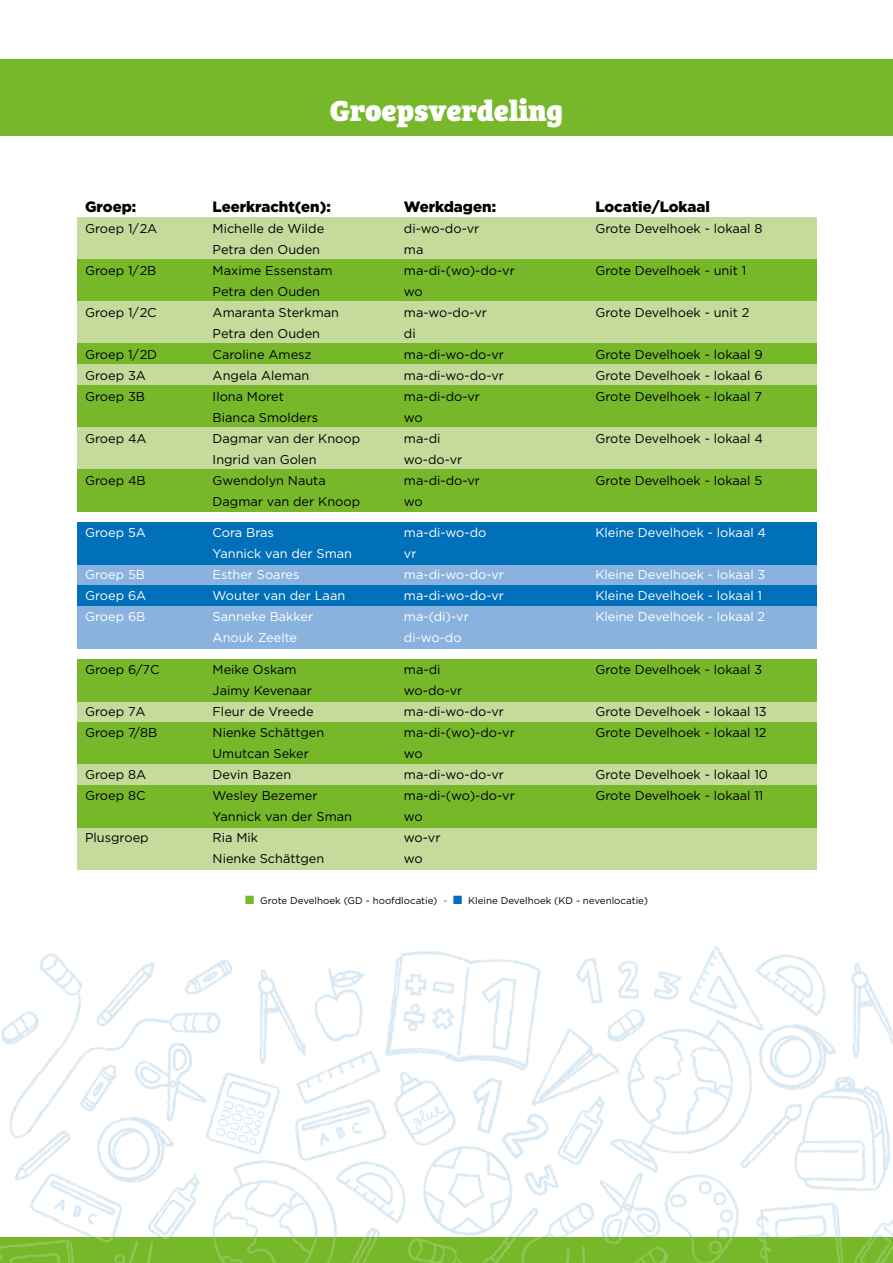
<style>
.page{position:relative;width:893px;height:1263px;background:#fff}
.page>*{position:absolute;margin:0;border:0;box-sizing:border-box;transform-origin:0 0}
.t1{font:30px "Bree Serif Eb";color:#fff}
.t2{font:900 15px "Gotham";color:#000}
.t3{font:12.75px "Gotham";color:#000}
.t4{font:12.75px "Gotham";color:#fff}
.t5{font:9.75px "Gotham";color:#000}
.s1{color:#76b82a}
.s2{color:#0070ba}
</style>
<div class="page">
<div style="left:0;top:60px;width:893px;height:76px;background:#76b82a"></div>
<img style="left:0;top:947px;width:893px;height:316px">
<div style="left:77px;top:218px;width:739px;height:21px;background:#c4db9b"></div>
<div style="left:77px;top:239px;width:739px;height:21px;background:#c4db9b"></div>
<div style="left:77px;top:260px;width:739px;height:21px;background:#76b82a"></div>
<div style="left:77px;top:281px;width:739px;height:21px;background:#76b82a"></div>
<div style="left:77px;top:302px;width:739px;height:21px;background:#c4db9b"></div>
<div style="left:77px;top:323px;width:739px;height:21px;background:#c4db9b"></div>
<div style="left:77px;top:344px;width:739px;height:21px;background:#76b82a"></div>
<div style="left:77px;top:365px;width:739px;height:21px;background:#c4db9b"></div>
<div style="left:77px;top:386px;width:739px;height:21px;background:#76b82a"></div>
<div style="left:77px;top:407px;width:739px;height:21px;background:#76b82a"></div>
<div style="left:77px;top:428px;width:739px;height:21px;background:#c4db9b"></div>
<div style="left:77px;top:449px;width:739px;height:21px;background:#c4db9b"></div>
<div style="left:77px;top:470px;width:739px;height:21px;background:#76b82a"></div>
<div style="left:77px;top:491px;width:739px;height:21px;background:#76b82a"></div>
<div style="left:77px;top:659px;width:739px;height:21px;background:#76b82a"></div>
<div style="left:77px;top:701px;width:739px;height:21px;background:#c4db9b"></div>
<div style="left:77px;top:680px;width:739px;height:21px;background:#76b82a"></div>
<div style="left:77px;top:722px;width:739px;height:21px;background:#76b82a"></div>
<div style="left:77px;top:743px;width:739px;height:21px;background:#76b82a"></div>
<div style="left:77px;top:764px;width:739px;height:21px;background:#c4db9b"></div>
<div style="left:77px;top:827px;width:739px;height:21px;background:#c4db9b"></div>
<div style="left:77px;top:848px;width:739px;height:21px;background:#c4db9b"></div>
<div style="left:77px;top:785px;width:739px;height:21px;background:#76b82a"></div>
<div style="left:77px;top:806px;width:739px;height:21px;background:#76b82a"></div>
<div style="left:77px;top:522px;width:739px;height:21px;background:#0070ba"></div>
<div style="left:77px;top:564px;width:739px;height:21px;background:#8ab2df"></div>
<div style="left:77px;top:585px;width:739px;height:21px;background:#0070ba"></div>
<div style="left:77px;top:543px;width:739px;height:21px;background:#0070ba"></div>
<div style="left:77px;top:606px;width:739px;height:21px;background:#8ab2df"></div>
<div style="left:77px;top:627px;width:739px;height:21px;background:#8ab2df"></div>
<h1 class="t1" style="left:330px;top:87px;width:235px">Groepsverdeling</h1>
<p class="t2" style="left:85px;top:196px;width:53px">Groep:</p>
<p class="t2" style="left:213px;top:196px;width:120px">Leerkracht(en):</p>
<p class="t2" style="left:404px;top:196px;width:94px">Werkdagen:</p>
<p class="t2" style="left:595px;top:196px;width:116px">Locatie/Lokaal</p>
<p class="t3" style="left:85px;top:220px;width:74px">Groep 1/2A</p>
<p class="t3" style="left:213px;top:220px;width:113px">Michelle de Wilde</p>
<p class="t3" style="left:404px;top:220px;width:77px">di-wo-do-vr</p>
<p class="t3" style="left:595px;top:220px;width:169px">Grote Develhoek - lokaal 8</p>
<p class="t3" style="left:213px;top:241px;width:109px">Petra den Ouden</p>
<p class="t3" style="left:404px;top:241px;width:21px">ma</p>
<p class="t3" style="left:85px;top:262px;width:73px">Groep 1/2B</p>
<p class="t3" style="left:213px;top:262px;width:122px">Maxime Essenstam</p>
<p class="t3" style="left:404px;top:262px;width:112px">ma-di-(wo)-do-vr</p>
<p class="t3" style="left:595px;top:262px;width:152px">Grote Develhoek - unit 1</p>
<p class="t3" style="left:213px;top:283px;width:109px">Petra den Ouden</p>
<p class="t3" style="left:404px;top:283px;width:20px">wo</p>
<p class="t3" style="left:85px;top:304px;width:73px">Groep 1/2C</p>
<p class="t3" style="left:213px;top:304px;width:128px">Amaranta Sterkman</p>
<p class="t3" style="left:404px;top:304px;width:85px">ma-wo-do-vr</p>
<p class="t3" style="left:595px;top:304px;width:156px">Grote Develhoek - unit 2</p>
<p class="t3" style="left:213px;top:325px;width:109px">Petra den Ouden</p>
<p class="t3" style="left:404px;top:325px;width:13px">di</p>
<p class="t3" style="left:85px;top:346px;width:74px">Groep 1/2D</p>
<p class="t3" style="left:213px;top:346px;width:100px">Caroline Amesz</p>
<p class="t3" style="left:404px;top:346px;width:102px">ma-di-wo-do-vr</p>
<p class="t3" style="left:595px;top:346px;width:169px">Grote Develhoek - lokaal 9</p>
<p class="t3" style="left:85px;top:367px;width:62px">Groep 3A</p>
<p class="t3" style="left:213px;top:367px;width:98px">Angela Aleman</p>
<p class="t3" style="left:404px;top:367px;width:102px">ma-di-wo-do-vr</p>
<p class="t3" style="left:595px;top:367px;width:169px">Grote Develhoek - lokaal 6</p>
<p class="t3" style="left:85px;top:388px;width:61px">Groep 3B</p>
<p class="t3" style="left:213px;top:388px;width:73px">Ilona Moret</p>
<p class="t3" style="left:404px;top:388px;width:78px">ma-di-do-vr</p>
<p class="t3" style="left:595px;top:388px;width:168px">Grote Develhoek - lokaal 7</p>
<p class="t3" style="left:213px;top:409px;width:107px">Bianca Smolders</p>
<p class="t3" style="left:404px;top:409px;width:20px">wo</p>
<p class="t3" style="left:85px;top:430px;width:63px">Groep 4A</p>
<p class="t3" style="left:213px;top:430px;width:149px">Dagmar van der Knoop</p>
<p class="t3" style="left:404px;top:430px;width:38px">ma-di</p>
<p class="t3" style="left:595px;top:430px;width:169px">Grote Develhoek - lokaal 4</p>
<p class="t3" style="left:213px;top:451px;width:106px">Ingrid van Golen</p>
<p class="t3" style="left:404px;top:451px;width:60px">wo-do-vr</p>
<p class="t3" style="left:85px;top:472px;width:62px">Groep 4B</p>
<p class="t3" style="left:213px;top:472px;width:115px">Gwendolyn Nauta</p>
<p class="t3" style="left:404px;top:472px;width:78px">ma-di-do-vr</p>
<p class="t3" style="left:595px;top:472px;width:168px">Grote Develhoek - lokaal 5</p>
<p class="t3" style="left:213px;top:493px;width:149px">Dagmar van der Knoop</p>
<p class="t3" style="left:404px;top:493px;width:20px">wo</p>
<p class="t4" style="left:85px;top:524px;width:62px">Groep 5A</p>
<p class="t4" style="left:213px;top:524px;width:63px">Cora Bras</p>
<p class="t4" style="left:404px;top:524px;width:84px">ma-di-wo-do</p>
<p class="t4" style="left:595px;top:524px;width:172px">Kleine Develhoek - lokaal 4</p>
<p class="t4" style="left:213px;top:545px;width:141px">Yannick van der Sman</p>
<p class="t4" style="left:404px;top:545px;width:14px">vr</p>
<p class="t4" style="left:85px;top:566px;width:61px">Groep 5B</p>
<p class="t4" style="left:213px;top:566px;width:88px">Esther Soares</p>
<p class="t4" style="left:404px;top:566px;width:102px">ma-di-wo-do-vr</p>
<p class="t4" style="left:595px;top:566px;width:172px">Kleine Develhoek - lokaal 3</p>
<p class="t4" style="left:85px;top:587px;width:63px">Groep 6A</p>
<p class="t4" style="left:213px;top:587px;width:134px">Wouter van der Laan</p>
<p class="t4" style="left:404px;top:587px;width:102px">ma-di-wo-do-vr</p>
<p class="t4" style="left:595px;top:587px;width:168px">Kleine Develhoek - lokaal 1</p>
<p class="t4" style="left:85px;top:608px;width:62px">Groep 6B</p>
<p class="t4" style="left:213px;top:608px;width:102px">Sanneke Bakker</p>
<p class="t4" style="left:404px;top:608px;width:66px">ma-(di)-vr</p>
<p class="t4" style="left:595px;top:608px;width:171px">Kleine Develhoek - lokaal 2</p>
<p class="t4" style="left:213px;top:629px;width:86px">Anouk Zeelte</p>
<p class="t4" style="left:404px;top:629px;width:59px">di-wo-do</p>
<p class="t3" style="left:85px;top:661px;width:76px">Groep 6/7C</p>
<p class="t3" style="left:213px;top:661px;width:86px">Meike Oskam</p>
<p class="t3" style="left:404px;top:661px;width:38px">ma-di</p>
<p class="t3" style="left:595px;top:661px;width:168px">Grote Develhoek - lokaal 3</p>
<p class="t3" style="left:213px;top:682px;width:101px">Jaimy Kevenaar</p>
<p class="t3" style="left:404px;top:682px;width:60px">wo-do-vr</p>
<p class="t3" style="left:85px;top:703px;width:62px">Groep 7A</p>
<p class="t3" style="left:213px;top:703px;width:102px">Fleur de Vreede</p>
<p class="t3" style="left:404px;top:703px;width:102px">ma-di-wo-do-vr</p>
<p class="t3" style="left:595px;top:703px;width:173px">Grote Develhoek - lokaal 13</p>
<p class="t3" style="left:85px;top:724px;width:74px">Groep 7/8B</p>
<p class="t3" style="left:213px;top:724px;width:113px">Nienke Schättgen</p>
<p class="t3" style="left:404px;top:724px;width:112px">ma-di-(wo)-do-vr</p>
<p class="t3" style="left:595px;top:724px;width:173px">Grote Develhoek - lokaal 12</p>
<p class="t3" style="left:213px;top:745px;width:98px">Umutcan Seker</p>
<p class="t3" style="left:404px;top:745px;width:20px">wo</p>
<p class="t3" style="left:85px;top:766px;width:63px">Groep 8A</p>
<p class="t3" style="left:213px;top:766px;width:80px">Devin Bazen</p>
<p class="t3" style="left:404px;top:766px;width:102px">ma-di-wo-do-vr</p>
<p class="t3" style="left:595px;top:766px;width:174px">Grote Develhoek - lokaal 10</p>
<p class="t3" style="left:85px;top:787px;width:62px">Groep 8C</p>
<p class="t3" style="left:213px;top:787px;width:106px">Wesley Bezemer</p>
<p class="t3" style="left:404px;top:787px;width:112px">ma-di-(wo)-do-vr</p>
<p class="t3" style="left:595px;top:787px;width:170px">Grote Develhoek - lokaal 11</p>
<p class="t3" style="left:213px;top:808px;width:141px">Yannick van der Sman</p>
<p class="t3" style="left:404px;top:808px;width:20px">wo</p>
<p class="t3" style="left:85px;top:829px;width:65px">Plusgroep</p>
<p class="t3" style="left:213px;top:829px;width:47px">Ria Mik</p>
<p class="t3" style="left:404px;top:829px;width:38px">wo-vr</p>
<p class="t3" style="left:213px;top:850px;width:113px">Nienke Schättgen</p>
<p class="t3" style="left:404px;top:850px;width:20px">wo</p>
<p class="t5" style="left:245px;top:894px;width:404px"><span class="s1">■</span> Grote Develhoek (GD - hoofdlocatie) <span class="s2">-</span> <span class="s2">■</span> Kleine Develhoek (KD - nevenlocatie)</p>
</div>
